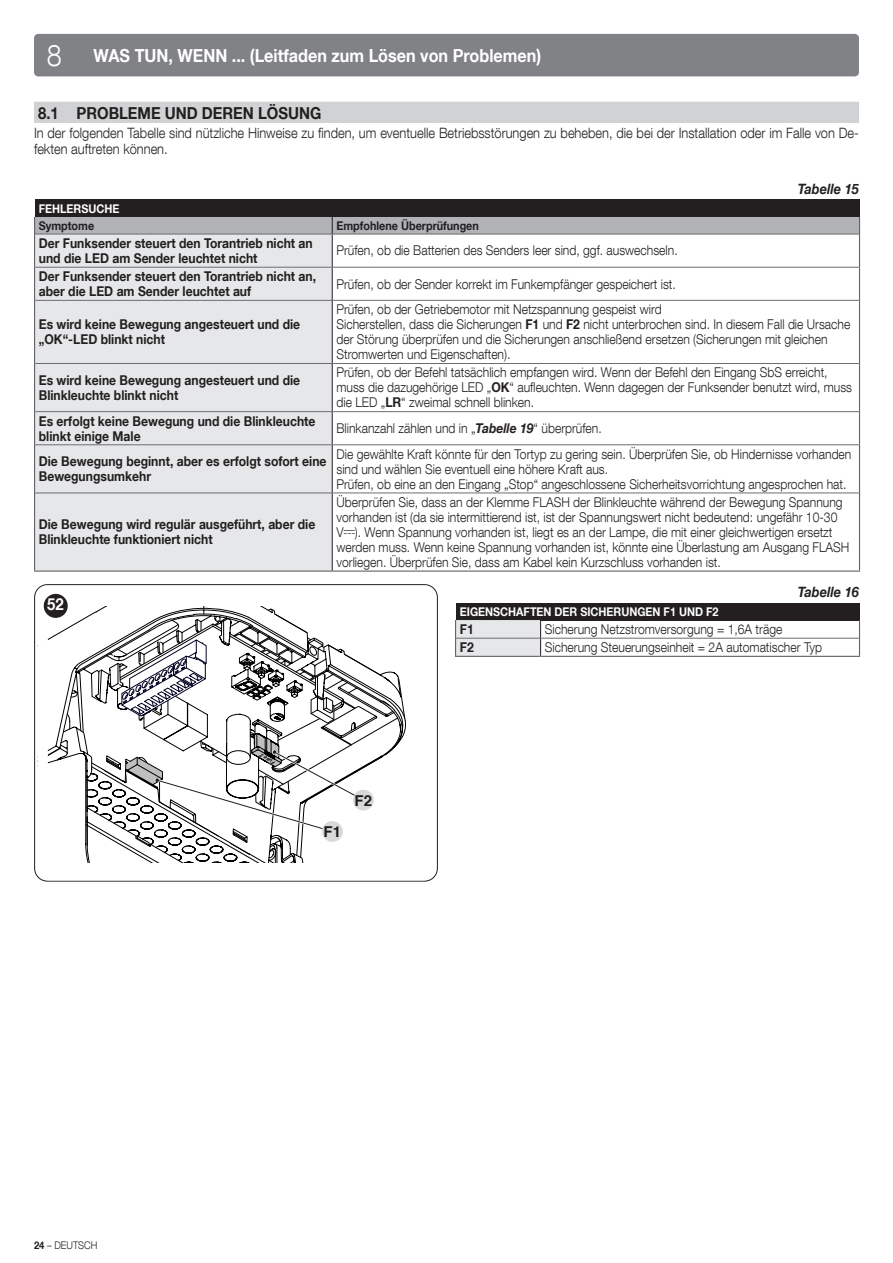
<style>
.page{position:relative;width:893px;height:1263px;background:#fff}
.page>*{position:absolute;margin:0;border:0;box-sizing:border-box;transform-origin:0 0}
.t1{font:700 18px "Helvetica Neue LT Com";color:#fff;scale:.9 1}
.t2{font:700 16.5px "Helvetica Neue LT Com";color:#231f20;scale:.9 1}
.t3{font:700 16.5px "Helvetica Neue LT Com";color:#fff;scale:.9 1}
.t4{font:700 15px "Helvetica";color:#1d1d1b}
.t5{font:300 14.25px/15.5px "Helvetica Neue LT Com";color:#231f20;scale:.9 1}
.t6{font:italic 700 14.25px "Helvetica Neue LT Com";color:#231f20;scale:.9 1}
.t7{font:300 13.5px/15px "Helvetica Neue LT Com";color:#231f20;scale:.9 1}
.t8{font:700 13.5px/15px "Helvetica Neue LT Com";color:#231f20;scale:.9 1}
.t9{font:700 12px "Helvetica Neue LT Com";color:#fff;scale:.9 1}
.t10{font:700 12px "Helvetica Neue LT Com";color:#231f20;scale:.9 1}
.t11{font:300 10.5px "Helvetica Neue LT Com";color:#231f20;scale:.9 1}
.t12{font:italic 700 4.95px "Arial";color:#000;scale:1.04 1}
.s1{font-weight:300;font-size:30px}
.s2{font-weight:700}
.s3{font-weight:700;font-style:italic}
.s4{font-family:"Simbolielettrici";font-weight:400}
</style>
<div class="page">
<div style="left:34px;top:103px;width:825px;height:20px;background:#d1d2d4"></div>
<div style="left:34px;top:102px;width:825px;height:19px;background:#d1d2d4"></div>
<div style="left:34px;top:34px;width:825px;height:42px;background:#808285;border-radius:4px"></div>
<div style="left:35px;top:200px;width:824px;height:17px;background:#231f20"></div>
<div style="left:35px;top:235px;width:297px;height:335px;background:#e6e7e9"></div>
<hr style="left:34px;top:234px;width:1px;height:33px;background:#636366">
<hr style="left:859px;top:234px;width:1px;height:33px;background:#636366">
<hr style="left:34px;top:267px;width:1px;height:33px;background:#636366">
<hr style="left:859px;top:267px;width:1px;height:33px;background:#636366">
<hr style="left:34px;top:300px;width:1px;height:63px;background:#636366">
<hr style="left:859px;top:300px;width:1px;height:63px;background:#636366">
<hr style="left:34px;top:363px;width:1px;height:49px;background:#636366">
<hr style="left:859px;top:363px;width:1px;height:49px;background:#636366">
<hr style="left:34px;top:412px;width:1px;height:33px;background:#636366">
<hr style="left:859px;top:412px;width:1px;height:33px;background:#636366">
<hr style="left:34px;top:445px;width:1px;height:48px;background:#636366">
<hr style="left:859px;top:445px;width:1px;height:48px;background:#636366">
<hr style="left:34px;top:493px;width:1px;height:77px;background:#636366">
<hr style="left:859px;top:493px;width:1px;height:77px;background:#636366">
<hr style="left:34px;top:570px;width:298px;height:2px;background:#636366">
<hr style="left:332px;top:570px;width:528px;height:2px;background:#636366">
<div style="left:34px;top:217px;width:826px;height:17px;background:#b2b3b7"></div>
<hr style="left:332px;top:234px;width:1px;height:33px;background:#231f20">
<hr style="left:332px;top:267px;width:1px;height:33px;background:#231f20">
<hr style="left:332px;top:301px;width:1px;height:62px;background:#231f20">
<hr style="left:332px;top:364px;width:1px;height:47px;background:#231f20">
<hr style="left:332px;top:412px;width:1px;height:33px;background:#231f20">
<hr style="left:332px;top:445px;width:1px;height:48px;background:#231f20">
<hr style="left:332px;top:493px;width:1px;height:77px;background:#231f20">
<hr style="left:35px;top:234px;width:297px;height:1px;background:#6c6d70">
<hr style="left:332px;top:234px;width:527px;height:1px;background:#6c6d70">
<hr style="left:35px;top:267px;width:297px;height:1px;background:#6c6d70">
<hr style="left:332px;top:267px;width:527px;height:1px;background:#6c6d70">
<hr style="left:35px;top:300px;width:297px;height:1px;background:#6c6d70">
<hr style="left:332px;top:300px;width:527px;height:1px;background:#6c6d70">
<hr style="left:35px;top:363px;width:297px;height:1px;background:#6c6d70">
<hr style="left:332px;top:363px;width:527px;height:1px;background:#6c6d70">
<hr style="left:35px;top:411px;width:297px;height:1px;background:#6c6d70">
<hr style="left:332px;top:411px;width:527px;height:1px;background:#6c6d70">
<hr style="left:35px;top:444px;width:297px;height:1px;background:#6c6d70">
<hr style="left:332px;top:444px;width:527px;height:1px;background:#6c6d70">
<hr style="left:35px;top:493px;width:297px;height:1px;background:#6c6d70">
<hr style="left:332px;top:493px;width:527px;height:1px;background:#6c6d70">
<svg style="left:49px;top:607px;width:357px;height:203px"></svg>
<div style="left:353px;top:790px;width:21px;height:20px;background:#d9d9d9;border-radius:50%"></div>
<svg style="left:49px;top:624px;width:317px;height:238px"></svg>
<div style="left:322px;top:821px;width:21px;height:21px;background:#d9d9d9;border-radius:50%"></div>
<div style="left:37px;top:588px;width:398px;height:292px;border:11px solid #fff;border-radius:7px"></div>
<div style="left:44px;top:594px;width:23px;height:23px;background:#231f20;border-radius:50%"></div>
<div style="left:456px;top:603px;width:403px;height:17px;background:#231f20"></div>
<svg style="left:859px;top:620px;width:1px;height:36px"></svg>
<hr style="left:455px;top:656px;width:86px;height:1px;background:#636366">
<hr style="left:541px;top:656px;width:319px;height:1px;background:#636366">
<svg style="left:455px;top:620px;width:86px;height:36px;background:#e0e1e3"></svg>
<hr style="left:456px;top:638px;width:85px;height:1px;background:#6c6d70">
<hr style="left:541px;top:638px;width:318px;height:1px;background:#6c6d70">
<h1 class="t1" style="left:47px;top:44px;width:551px"><span class="s1">8</span> WAS TUN, WENN ... (Leitfaden zum Lösen von Problemen)</h1>
<p class="t2" style="left:38px;top:102px;width:316px">8.1 PROBLEME UND DEREN LÖSUNG</p>
<p class="t5" style="left:34px;top:125px;width:918px">In der folgenden Tabelle sind nützliche Hinweise zu finden, um eventuelle Betriebsstörungen zu beheben, die bei der Installation oder im Falle von De&shy;fekten auftreten können.</p>
<p class="t6" style="left:798px;top:180px;width:70px">Tabelle 15</p>
<p class="t9" style="left:39px;top:201px;width:91px">FEHLERSUCHE</p>
<p class="t10" style="left:39px;top:218px;width:63px">Symptome</p>
<p class="t10" style="left:336px;top:218px;width:160px">Empfohlene Überprüfungen</p>
<p class="t8" style="left:39px;top:235px;width:306px">Der Funksender steuert den Torantrieb nicht an und die LED am Sender leuchtet nicht</p>
<p class="t7" style="left:336px;top:243px;width:381px">Prüfen, ob die Batterien des Senders leer sind, ggf. auswechseln.</p>
<p class="t8" style="left:39px;top:268px;width:310px">Der Funksender steuert den Torantrieb nicht an, aber die LED am Sender leuchtet auf</p>
<p class="t7" style="left:336px;top:276px;width:379px">Prüfen, ob der Sender korrekt im Funkempfänger gespeichert ist.</p>
<p class="t8" style="left:39px;top:316px;width:292px">Es wird keine Bewegung angesteuert und die „OK“-LED blinkt nicht</p>
<p class="t7" style="left:336px;top:302px;width:572px">Prüfen, ob der Getriebemotor mit Netzspannung gespeist wird<br>Sicherstellen, dass die Sicherungen <span class="s2">F1</span> und <span class="s2">F2</span> nicht unterbrochen sind. In diesem Fall die Ursache der Störung überprüfen und die Sicherungen anschließend ersetzen (Sicherungen mit gleichen Stromwerten und Eigenschaften).</p>
<p class="t8" style="left:39px;top:372px;width:292px">Es wird keine Bewegung angesteuert und die<br>Blinkleuchte blinkt nicht</p>
<p class="t7" style="left:336px;top:365px;width:574px">Prüfen, ob der Befehl tatsächlich empfangen wird. Wenn der Befehl den Eingang SbS erreicht, muss die dazugehörige LED „<span class="s2">OK</span>“ aufleuchten. Wenn dagegen der Funksender benutzt wird, muss die LED „<span class="s2">LR</span>“ zweimal schnell blinken.</p>
<p class="t8" style="left:39px;top:413px;width:309px">Es erfolgt keine Bewegung und die Blinkleuchte blinkt einige Male</p>
<p class="t7" style="left:336px;top:420px;width:296px">Blinkanzahl zählen und in „<span class="s3">Tabelle 19</span>“ überprüfen.</p>
<p class="t8" style="left:39px;top:453px;width:321px">Die Bewegung beginnt, aber es erfolgt sofort eine<br>Bewegungsumkehr</p>
<p class="t7" style="left:336px;top:446px;width:574px">Die gewählte Kraft könnte für den Tortyp zu gering sein. Überprüfen Sie, ob Hindernisse vorhanden sind und wählen Sie eventuell eine höhere Kraft aus.<br>Prüfen, ob eine an den Eingang „Stop“ angeschlossene Sicherheitsvorrichtung angesprochen hat.</p>
<p class="t8" style="left:39px;top:517px;width:309px">Die Bewegung wird regulär ausgeführt, aber die<br>Blinkleuchte funktioniert nicht</p>
<p class="t7" style="left:336px;top:494px;width:571px">Überprüfen Sie, dass an der Klemme FLASH der Blinkleuchte während der Bewegung Spannung vorhanden ist (da sie intermittierend ist, ist der Spannungswert nicht bedeutend: ungefähr 10-30<br>V<span class="s4">c</span>). Wenn Spannung vorhanden ist, liegt es an der Lampe, die mit einer gleichwertigen ersetzt werden muss. Wenn keine Spannung vorhanden ist, könnte eine Überlastung am Ausgang FLASH vorliegen. Überprüfen Sie, dass am Kabel kein Kurzschluss vorhanden ist.</p>
<p class="t3" style="left:47px;top:594px;width:20px">52</p>
<p class="t11" style="left:34px;top:1239px;width:72px"><span class="s2">24</span> – DEUTSCH</p>
<p class="t12" style="left:273px;top:766px;width:17px;rotate:-150deg">Fuse 2</p>
<p class="t4" style="left:324px;top:820px;width:19px">F1</p>
<p class="t4" style="left:355px;top:788px;width:19px">F2</p>
<p class="t6" style="left:798px;top:583px;width:70px">Tabelle 16</p>
<p class="t9" style="left:460px;top:604px;width:289px">EIGENSCHAFTEN DER SICHERUNGEN F1 UND F2</p>
<p class="t8" style="left:460px;top:621px;width:17px">F1</p>
<p class="t7" style="left:545px;top:621px;width:265px">Sicherung Netzstromversorgung = 1,6A träge</p>
<p class="t8" style="left:460px;top:639px;width:17px">F2</p>
<p class="t7" style="left:545px;top:639px;width:309px">Sicherung Steuerungseinheit = 2A automatischer Typ</p>
</div>
